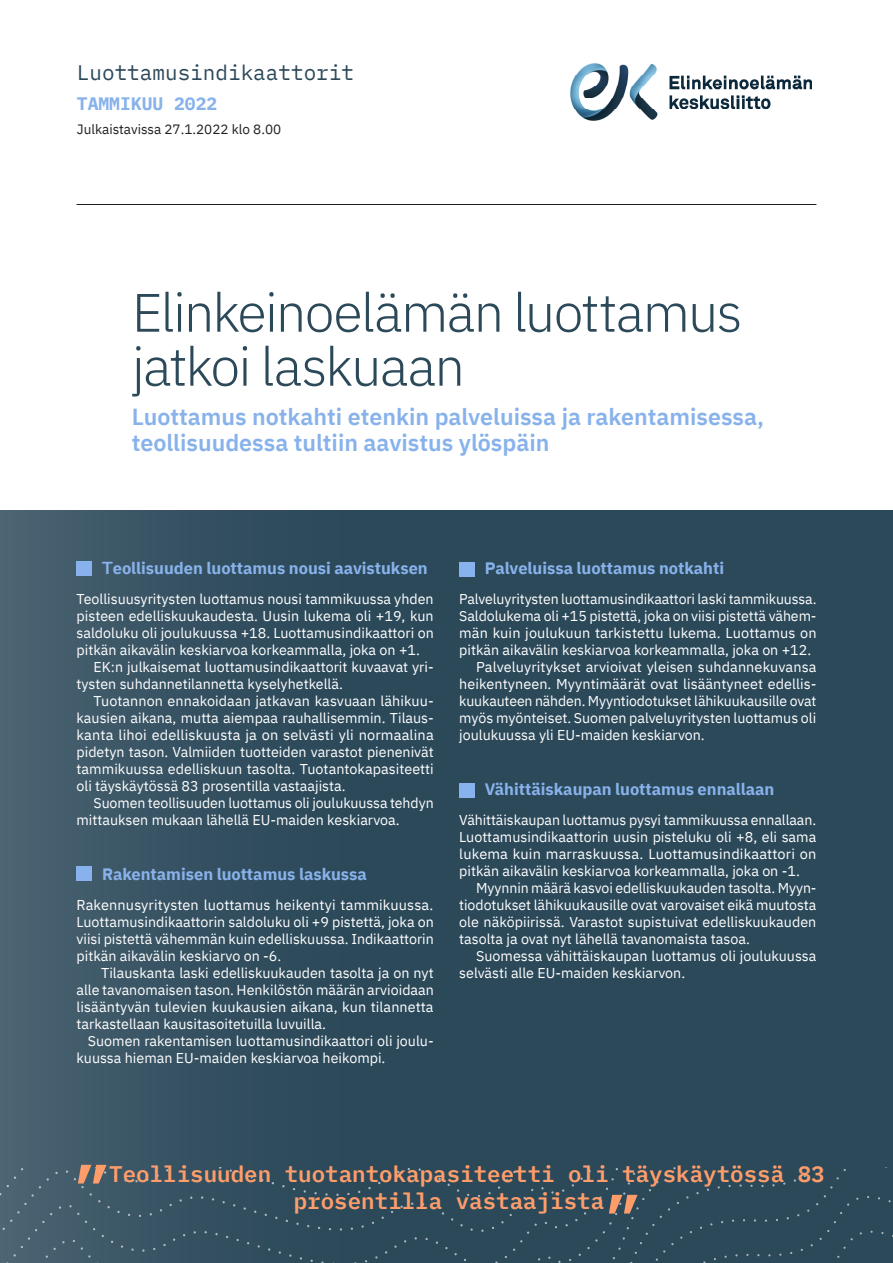
<style>
.page{position:relative;width:893px;height:1263px;background:#fff}
.page>*{position:absolute;margin:0;border:0;box-sizing:border-box;transform-origin:0 0}
.Ingressi_alku{font:600 60px "IBM Plex Mono";color:#ff9d6a}
.O2{font:300 54px/54px "IBM Plex Sans";letter-spacing:-.035em;color:#2c495a}
.Etusivu_alaotsikko{font:600 23.25px/25.5px "IBM Plex Sans";color:#88b2eb}
.Ingressi_alku-2{font:600 22.5px/27px "IBM Plex Mono";color:#ff9d6a}
.Luottamusindikaattor{font:21px "IBM Plex Mono";color:#2c495a}
.Kuukausi{font:700 18px "IBM Plex Mono";color:#88b2eb}
.N_väliotsikko_etusiv{font:700 16.5px "IBM Plex Sans";color:#88b2eb}
.Leipis_ensi{font:14.25px/17px "IBM Plex Sans";color:#fff;text-align:justify}
.Leipis{font:14.25px/17px "IBM Plex Sans";color:#fff}
.Julkaistavissa{font:13.5px "IBM Plex Sans";color:#231f20}
.s1{font-family:"Max";font-weight:600}
</style>
<div class="page">
<img style="left:571px;top:64px;width:240px;height:57px">
<div style="left:0;top:510px;width:893px;height:753px;background:linear-gradient(to right,#3d5767,#254355)"></div>
<svg style="left:0;top:1167px;width:893px;height:29px;background:#324e5e"></svg>
<svg style="left:0;top:1196px;width:893px;height:34px;background:#324e5f"></svg>
<svg style="left:0;top:1230px;width:893px;height:33px;background:#324e5f"></svg>
<div style="left:77px;top:561px;width:15px;height:15px;background:#88b2eb"></div>
<div style="left:77px;top:866px;width:15px;height:15px;background:#88b2eb"></div>
<hr style="left:77px;top:204px;width:739px;height:1px;background:#231f20">
<div style="left:459px;top:562px;width:16px;height:15px;background:#88b2eb"></div>
<div style="left:459px;top:783px;width:16px;height:15px;background:#88b2eb"></div>
<p class="Luottamusindikaattor" style="left:77px;top:57px;width:279px">Luottamusindikaattorit</p>
<p class="Kuukausi" style="left:77px;top:89px;width:142px">TAMMIKUU 2022</p>
<p class="Julkaistavissa" style="left:77px;top:119px;width:206px">Julkaistavissa 27.1.2022 klo 8.00</p>
<p class="O2" style="left:132px;top:281px;width:612px">Elinkeinoelämän luottamus jatkoi laskuaan</p>
<p class="Etusivu_alaotsikko" style="left:132px;top:402px;width:634px">Luottamus notkahti etenkin palveluissa ja rakentamisessa, teollisuudessa tultiin aavistus ylöspäin</p>
<p class="N_väliotsikko_etusiv" style="left:102px;top:555px;width:327px"><span class="s1">T</span>eollisuuden luottamus nousi aavistuksen</p>
<p class="Leipis_ensi" style="left:77px;top:589px;width:359px">Teollisuusyritysten luottamus nousi tammikuussa yhden pisteen edelliskuukaudesta. Uusin lukema oli +19, kun saldoluku oli joulukuussa +18. Luottamusindikaattori on pitkän aikavälin keskiarvoa korkeammalla, joka on +1.</p>
<p class="Leipis" style="left:77px;top:657px;width:359px;text-indent:17px">EK:n julkaisemat luottamusindikaattorit kuvaavat yri&shy;tysten suhdannetilannetta kyselyhetkellä.</p>
<p class="Leipis" style="left:77px;top:691px;width:359px;text-align:justify;text-indent:17px">Tuotannon ennakoidaan jatkavan kasvuaan lähikuu&shy;kausien aikana, mutta aiempaa rauhallisemmin. Tilaus&shy;kanta lihoi edelliskuusta ja on selvästi yli normaalina pidetyn tason. Valmiiden tuotteiden varastot pienenivät tammikuussa edelliskuun tasolta. Tuotantokapasiteetti oli täyskäytössä 83 prosentilla vastaajista.</p>
<p class="Leipis" style="left:77px;top:793px;width:359px;text-indent:17px">Suomen teollisuuden luottamus oli joulukuussa tehdyn mittauksen mukaan lähellä EU-maiden keskiarvoa.</p>
<p class="N_väliotsikko_etusiv" style="left:102px;top:861px;width:266px">Rakentamisen luottamus laskussa</p>
<p class="Leipis_ensi" style="left:77px;top:895px;width:359px">Rakennusyritysten luottamus heikentyi tammikuussa.<br>Luottamusindikaattorin saldoluku oli +9 pistettä, joka on viisi pistettä vähemmän kuin edelliskuussa. Indikaattorin pitkän aikavälin keskiarvo on -6.</p>
<p class="Leipis_ensi" style="left:77px;top:963px;width:359px;text-indent:25px">Tilauskanta laski edelliskuukauden tasolta ja on nyt alle tavanomaisen tason. Henkilöstön määrän arvioidaan lisääntyvän tulevien kuukausien aikana, kun tilannetta tarkastellaan kausitasoitetuilla luvuilla.</p>
<p class="Leipis_ensi" style="left:77px;top:1031px;width:359px;text-indent:11px">Suomen rakentamisen luottamusindikaattori oli joulu&shy;kuussa hieman EU-maiden keskiarvoa heikompi.</p>
<p class="N_väliotsikko_etusiv" style="left:485px;top:555px;width:241px">Palveluissa luottamus notkahti</p>
<p class="Leipis_ensi" style="left:459px;top:589px;width:359px">Palveluyritysten luottamusindikaattori laski tammikuussa.<br>Saldolukema oli +15 pistettä, joka on viisi pistettä vähem&shy;män kuin joulukuun tarkistettu lukema. Luottamus on pitkän aikavälin keskiarvoa korkeammalla, joka on +12.</p>
<p class="Leipis" style="left:459px;top:657px;width:359px;text-align:justify;text-indent:17px">Palveluyritykset arvioivat yleisen suhdannekuvansa heikentyneen. Myyntimäärät ovat lisääntyneet edellis&shy;kuukauteen nähden. Myyntiodotukset lähikuukausille ovat myös myönteiset. Suomen palveluyritysten luottamus oli joulukuussa yli EU-maiden keskiarvon.</p>
<p class="N_väliotsikko_etusiv" style="left:485px;top:776px;width:291px">Vähittäiskaupan luottamus ennallaan</p>
<p class="Leipis_ensi" style="left:459px;top:810px;width:359px">Vähittäiskaupan luottamus pysyi tammikuussa ennallaan.<br>Luottamusindikaattorin uusin pisteluku oli +8, eli sama lukema kuin marraskuussa. Luottamusindikaattori on pitkän aikavälin keskiarvoa korkeammalla, joka on -1.</p>
<p class="Leipis" style="left:459px;top:878px;width:359px;text-align:justify;text-indent:17px">Myynnin määrä kasvoi edelliskuukauden tasolta. Myyn&shy;tiodotukset lähikuukausille ovat varovaiset eikä muutosta ole näköpiirissä. Varastot supistuivat edelliskuukauden tasolta ja ovat nyt lähellä tavanomaista tasoa.</p>
<p class="Leipis" style="left:459px;top:946px;width:359px;text-indent:17px">Suomessa vähittäiskaupan luottamus oli joulukuussa selvästi alle EU-maiden keskiarvon.</p>
<p class="Ingressi_alku" style="left:73px;top:1140px;width:37px">”</p>
<p class="Ingressi_alku-2" style="left:294px;top:1159px;width:533px;text-indent:-184px">Teollisuuden tuotantokapasiteetti oli täyskäytössä 83 prosentilla vastaajista</p>
<p class="Ingressi_alku" style="left:604px;top:1170px;width:37px">”</p>
</div>
